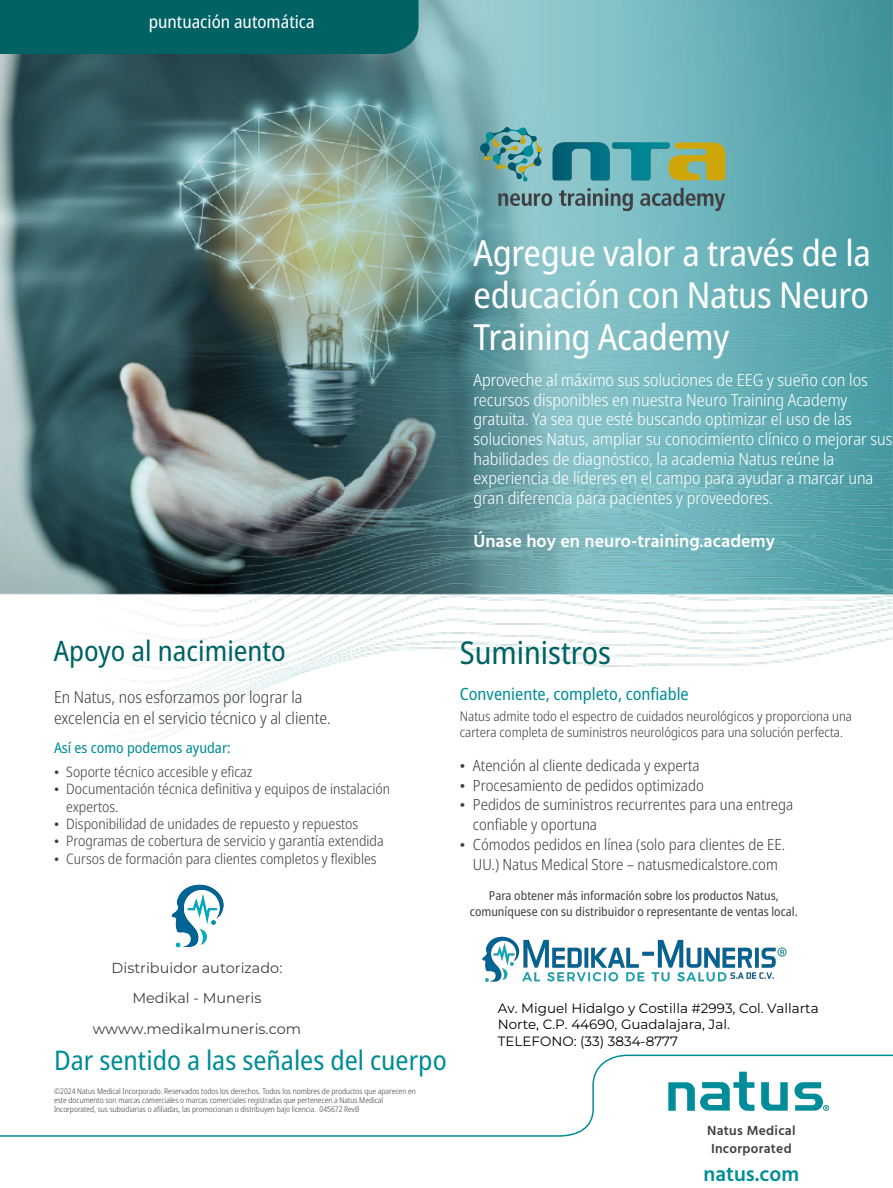
<style>
.page{position:relative;width:893px;height:1188px;background:#fff}
.page>*{position:absolute;margin:0;border:0;box-sizing:border-box;transform-origin:0 0}
.t1{font:semi-condensed 36px/42px "Noto Sans Display";letter-spacing:-.01em;color:#fff;text-align:justify}
.t2{font:semi-condensed 31.5px "Noto Sans Display";color:#006264}
.t3{font:semi-condensed 28.2px "Noto Sans Display";color:#006264}
.t4{font:semi-condensed 27px "Noto Sans Display";color:#008d96}
.t5{font:600 21px "Hind";color:#008d96}
.t6{font:600 18px "Hind";color:#fff}
.t7{font:semi-condensed 17.55px "Noto Sans Display";color:#fff}
.t8{font:300 semi-condensed 16.8px/19.6px "Noto Sans Display";color:#fff}
.t9{font:semi-condensed 16.8px "Noto Sans Display";color:#008d96}
.t10{font:300 semi-condensed 16.5px/21px "Noto Sans Display";color:#404042}
.t11{font:300 semi-condensed 15.45px/19.8px "Noto Sans Display";color:#404042}
.t12{font:semi-condensed 14.7px "Noto Sans Display";color:#008d96}
.t13{font:300 semi-condensed 14.4px/17.4px "Noto Sans Display";color:#404042}
.t14{font:14.4px/30.3px "Montserrat";color:#404042;text-align:center}
.t15{font:13.5px/16.2px "Montserrat";color:#000}
.t16{font:600 13.5px/18px "Hind";letter-spacing:.02em;color:#404042}
.t17{font:300 semi-condensed 13.35px/17px "Noto Sans Display";color:#404042}
.t18{font:semi-condensed 12.3px/15.6px "Noto Sans Display";color:#404042;text-align:center}
.t19{font:300 semi-condensed 7.8px/9px "Noto Sans Display";color:#404042}
.s1{font-family:"Times New Roman";font-weight:400;font-stretch:normal}
</style>
<div class="page">
<svg style="left:0;top:1054px;width:893px;height:83px"></svg>
<img style="left:0;top:0;width:893px;height:273px">
<img style="left:0;top:589px;width:893px;height:156px">
<img style="left:0;top:273px;width:893px;height:316px">
<div style="left:0;top:0;width:418px;height:54px;background:#006264"></div>
<svg style="left:669px;top:143px;width:56px;height:37px"></svg>
<svg style="left:498px;top:188px;width:227px;height:23px"></svg>
<svg style="left:479px;top:127px;width:63px;height:55px"></svg>
<img style="left:552px;top:142px;width:117px;height:39px">
<img style="left:171px;top:884px;width:53px;height:64px">
<img style="left:482px;top:936px;width:304px;height:46px">
<p class="t7" style="left:149px;top:9px;width:167px">puntuación automática</p>
<h1 class="t1" style="left:473px;top:233px;width:399px">Agregue valor a través de la educación con Natus Neuro Training Academy</h1>
<p class="t8" style="left:473px;top:370px;width:421px">Aproveche al máximo sus soluciones de EEG y sueño con los recursos disponibles en nuestra Neuro Training Academy gratuita. Ya sea que esté buscando optimizar el uso de las soluciones Natus, ampliar su conocimiento clínico o mejorar sus habilidades de diagnóstico, la academia Natus reúne la experiencia de líderes en el campo para ayudar a marcar una gran diferencia para pacientes y proveedores.</p>
<p class="t6" style="left:473px;top:529px;width:303px">Únase hoy en neuro-training.academy</p>
<h3 class="t3" style="left:54px;top:631px;width:233px">Apoyo al nacimiento</h3>
<p class="t10" style="left:54px;top:687px;width:278px">En Natus, nos esforzamos por lograr la excelencia en el servicio técnico y al cliente.</p>
<p class="t12" style="left:54px;top:738px;width:178px">Así es como podemos ayudar:</p>
<p class="t13" style="left:54px;top:763px;width:200px"><span class="s1">•</span> Soporte técnico accesible y eficaz</p>
<p class="t13" style="left:66px;top:781px;width:325px;text-indent:-12px"><span class="s1">•</span> Documentación técnica definitiva y equipos de instalación expertos.</p>
<p class="t13" style="left:54px;top:815px;width:306px"><span class="s1">•</span> Disponibilidad de unidades de repuesto y repuestos</p>
<p class="t13" style="left:54px;top:833px;width:331px"><span class="s1">•</span> Programas de cobertura de servicio y garantía extendida</p>
<p class="t13" style="left:54px;top:850px;width:324px"><span class="s1">•</span> Cursos de formación para clientes completos y flexibles</p>
<h2 class="t2" style="left:460px;top:631px;width:153px">Suministros</h2>
<p class="t9" style="left:460px;top:682px;width:230px">Conveniente, completo, confiable</p>
<p class="t17" style="left:460px;top:708px;width:394px">Natus admite todo el espectro de cuidados neurológicos y proporciona una cartera completa de suministros neurológicos para una solución perfecta.</p>
<p class="t11" style="left:460px;top:756px;width:241px"><span class="s1">•</span> Atención al cliente dedicada y experta</p>
<p class="t11" style="left:460px;top:776px;width:246px"><span class="s1">•</span> Procesamiento de pedidos optimizado</p>
<p class="t11" style="left:473px;top:795px;width:322px;text-indent:-13px"><span class="s1">•</span> Pedidos de suministros recurrentes para una entrega confiable y oportuna</p>
<p class="t11" style="left:460px;top:835px;width:327px;text-align:center"><span class="s1">•</span> Cómodos pedidos en línea (solo para clientes de EE.<br>UU.) Natus Medical Store – natusmedicalstore.com</p>
<p class="t18" style="left:470px;top:888px;width:329px">Para obtener más información sobre los productos Natus, comuníquese con su distribuidor o representante de ventas local.</p>
<p class="t14" style="left:93px;top:952px;width:210px">Distribuidor autorizado:<br>Medikal - Muneris wwww.medikalmuneris.com</p>
<h3 class="t4" style="left:54px;top:1041px;width:394px">Dar sentido a las señales del cuerpo</h3>
<p class="t19" style="left:54px;top:1087px;width:363px">©2024 Natus Medical Incorporado. Reservados todos los derechos. Todos los nombres de productos que aparecen en este documento son marcas comerciales o marcas comerciales registradas que pertenecen a Natus Medical<br>Incorporated, sus subsidiarias o afiliadas, las promocionan o distribuyen bajo licencia. 045672 RevB</p>
<p class="t15" style="left:498px;top:1000px;width:322px">Av. Miguel Hidalgo y Costilla #2993, Col. Vallarta<br>Norte, C.P. 44690, Guadalajara, Jal.<br>TELEFONO: (33) 3834-8777</p>
<p class="t16" style="left:707px;top:1122px;width:90px">Natus Medical<br>Incorporated</p>
<p class="t5" style="left:704px;top:1160px;width:97px">natus.com</p>
</div>
